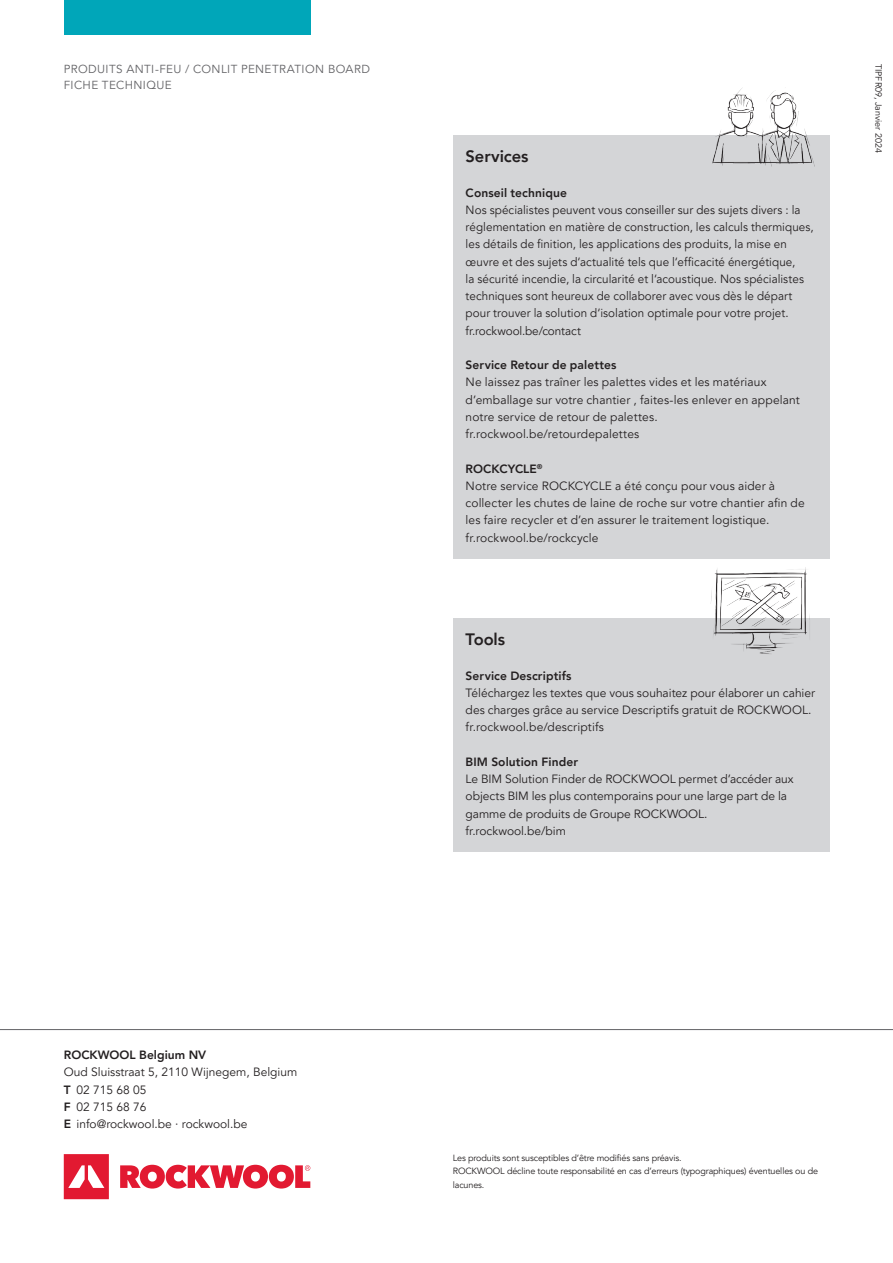
<style>
.page{position:relative;width:893px;height:1263px;background:#fff}
.page>*{position:absolute;margin:0;border:0;box-sizing:border-box;transform-origin:0 0}
.t1{font:800 16.5px "Avenir LT Pro";letter-spacing:-.005em;color:#231f20}
.t2{font:12px/17.2px "Avenir LT Pro";letter-spacing:.005em;color:#231f20}
.t3{font:800 12px "Avenir LT Pro";letter-spacing:.01em;color:#231f20}
.t4{font:11.7px/16.5px "Avenir LT Pro";letter-spacing:.035em;color:#636366}
.t5{font:9px/13.5px "Avenir LT Pro";letter-spacing:-.015em;color:#231f20}
.s1{font-weight:800}
</style>
<div class="page">
<svg style="left:64px;top:1154px;width:246px;height:45px"></svg>
<div style="left:64px;top:0;width:246px;height:34px;background:#00a6b9"></div>
<hr style="left:0;top:1029px;width:893px;height:1px;background:#636366">
<div style="left:453px;top:619px;width:376px;height:233px;background:#d4d5d7"></div>
<img style="left:705px;top:567px;width:112px;height:87px">
<div style="left:453px;top:136px;width:376px;height:423px;background:#d4d5d7"></div>
<img style="left:704px;top:88px;width:113px;height:79px">
<p class="t4" style="left:64px;top:61px;width:308px">PRODUITS ANTI-FEU / CONLIT PENETRATION BOARD<br>FICHE TECHNIQUE</p>
<h1 class="t1" style="left:466px;top:147px;width:64px">Services</h1>
<p class="t3" style="left:466px;top:185px;width:103px">Conseil technique</p>
<p class="t2" style="left:466px;top:201px;width:349px">Nos spécialistes peuvent vous conseiller sur des sujets divers : la réglementation en matière de construction, les calculs thermiques, les détails de finition, les applications des produits, la mise en œuvre et des sujets d‘actualité tels que l‘efficacité énergétique,<br>la sécurité incendie, la circularité et l‘acoustique. Nos spécialistes techniques sont heureux de collaborer avec vous dès le départ pour trouver la solution d‘isolation optimale pour votre projet. fr.rockwool.be/contact</p>
<p class="t3" style="left:466px;top:358px;width:152px">Service Retour de palettes</p>
<p class="t2" style="left:466px;top:374px;width:336px">Ne laissez pas traîner les palettes vides et les matériaux d’emballage sur votre chantier , faites-les enlever en appelant notre service de retour de palettes. fr.rockwool.be/retourdepalettes</p>
<p class="t2" style="left:466px;top:460px;width:341px"><span class="s1">ROCKCYCLE</span><sup>®<br></sup>Notre service ROCKCYCLE a été conçu pour vous aider à collecter les chutes de laine de roche sur votre chantier afin de les faire recycler et d’en assurer le traitement logistique. fr.rockwool.be/rockcycle</p>
<h1 class="t1" style="left:466px;top:630px;width:41px">Tools</h1>
<p class="t3" style="left:466px;top:668px;width:107px">Service Descriptifs</p>
<p class="t2" style="left:466px;top:684px;width:351px">Téléchargez les textes que vous souhaitez pour élaborer un cahier des charges grâce au service Descriptifs gratuit de ROCKWOOL. fr.rockwool.be/descriptifs</p>
<p class="t3" style="left:466px;top:755px;width:114px">BIM Solution Finder</p>
<p class="t2" style="left:466px;top:770px;width:330px">Le BIM Solution Finder de ROCKWOOL permet d’accéder aux objects BIM les plus contemporains pour une large part de la gamme de produits de Groupe ROCKWOOL. fr.rockwool.be/bim</p>
<p class="t5" style="left:885px;top:64px;width:91px;rotate:90deg">TIPFR09, Janvier 2024</p>
<p class="t3" style="left:64px;top:1048px;width:144px">ROCKWOOL Belgium NV</p>
<p class="t2" style="left:64px;top:1064px;width:235px">Oud Sluisstraat 5, 2110 Wijnegem, Belgium<br><span class="s1">T</span> 02 715 68 05<br><span class="s1">F</span> 02 715 68 76<br><span class="s1">E</span> info@rockwool.be · rockwool.be</p>
<p class="t5" style="left:453px;top:1151px;width:367px">Les produits sont susceptibles d’être modifiés sans préavis.<br>ROCKWOOL décline toute responsabilité en cas d’erreurs (typographiques) éventuelles ou de lacunes.</p>
</div>
